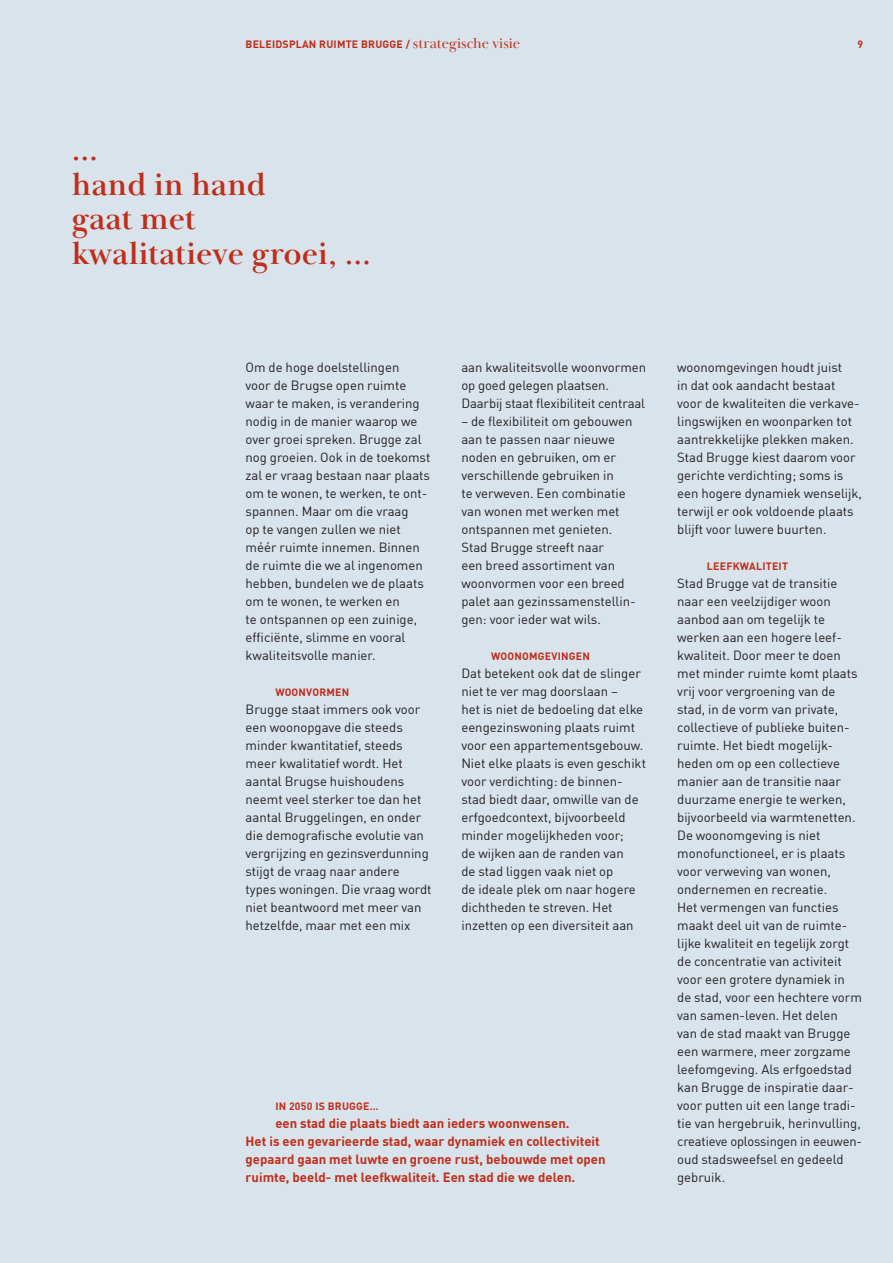
<style>
.page{position:relative;width:893px;height:1263px;background:#d8e3eb}
.page>*{position:absolute;margin:0;border:0;box-sizing:border-box;transform-origin:0 0}
.t1{font:700 33px/34.5px "Baskerville Display PT";color:#c02d19}
.t2{font:13.2px/18px "DIN Offc Pro";color:#231f20}
.t3{font:700 13.2px/18px "DIN Offc Pro";color:#c02d19}
.t4{font:700 10.5px "DIN Offc Pro";letter-spacing:.02em;color:#c02d19}
.s1{font-family:"Baskerville Display PT";font-weight:400;font-size:15px}
</style>
<div class="page">
<p class="t4" style="left:246px;top:35px;width:276px">BELEIDSPLAN RUIMTE BRUGGE / <span class="s1">strategische visie</span></p>
<p class="t4" style="left:857px;top:35px;width:7px">9</p>
<h1 class="t1" style="left:72px;top:133px;width:301px">…<br>hand in hand<br>gaat met kwalitatieve groei, …</h1>
<p class="t2" style="left:246px;top:357px;width:186px">Om de hoge doelstellingen<br>voor de Brugse open ruimte waar te maken, is verandering nodig in de manier waarop we over groei spreken. Brugge zal nog groeien. Ook in de toekomst zal er vraag bestaan naar plaats om te wonen, te werken, te ont&shy;spannen. Maar om die vraag<br>op te vangen zullen we niet méér ruimte innemen. Binnen de ruimte die we al ingenomen hebben, bundelen we de plaats om te wonen, te werken en<br>te ontspannen op een zuinige, efficiënte, slimme en vooral kwaliteitsvolle manier.</p>
<p class="t4" style="left:275px;top:683px;width:75px">WOONVORMEN</p>
<p class="t2" style="left:246px;top:699px;width:188px">Brugge staat immers ook voor een woonopgave die steeds minder kwantitatief, steeds meer kwalitatief wordt. Het aantal Brugse huishoudens neemt veel sterker toe dan het aantal Bruggelingen, en onder die demografische evolutie van vergrijzing en gezinsverdunning stijgt de vraag naar andere types woningen. Die vraag wordt niet beantwoord met meer van hetzelfde, maar met een mix</p>
<p class="t2" style="left:461px;top:357px;width:186px">aan kwaliteitsvolle woonvormen op goed gelegen plaatsen.<br>Daarbij staat flexibiliteit centraal</p>
<p class="t2" style="left:461px;top:411px;width:176px">– de flexibiliteit om gebouwen aan te passen naar nieuwe noden en gebruiken, om er verschillende gebruiken in<br>te verweven. Een combinatie van wonen met werken met ontspannen met genieten.<br>Stad Brugge streeft naar<br>een breed assortiment van woonvormen voor een breed palet aan gezinssamenstellin&shy;gen: voor ieder wat wils.</p>
<p class="t4" style="left:491px;top:647px;width:100px">WOONOMGEVINGEN</p>
<p class="t2" style="left:461px;top:663px;width:186px">Dat betekent ook dat de slinger niet te ver mag doorslaan –<br>het is niet de bedoeling dat elke eengezinswoning plaats ruimt voor een appartementsgebouw.<br>Niet elke plaats is even geschikt voor verdichting: de binnen&shy;stad biedt daar, omwille van de erfgoedcontext, bijvoorbeeld minder mogelijkheden voor;<br>de wijken aan de randen van<br>de stad liggen vaak niet op<br>de ideale plek om naar hogere dichtheden te streven. Het inzetten op een diversiteit aan</p>
<p class="t4" style="left:275px;top:1097px;width:105px">IN 2050 IS BRUGGE…</p>
<p class="t3" style="left:246px;top:1112px;width:362px;text-indent:30px">een stad die plaats biedt aan ieders woonwensen.<br>Het is een gevarieerde stad, waar dynamiek en collectiviteit gepaard gaan met luwte en groene rust, bebouwde met open ruimte, beeld- met leefkwaliteit. Een stad die we delen.</p>
<p class="t2" style="left:677px;top:357px;width:186px">woonomgevingen houdt juist<br>in dat ook aandacht bestaat voor de kwaliteiten die verkave&shy;lingswijken en woonparken tot aantrekkelijke plekken maken.<br>Stad Brugge kiest daarom voor gerichte verdichting; soms is een hogere dynamiek wenselijk, terwijl er ook voldoende plaats blijft voor luwere buurten.</p>
<p class="t4" style="left:707px;top:557px;width:83px">LEEFKWALITEIT</p>
<p class="t2" style="left:677px;top:573px;width:186px">Stad Brugge vat de transitie naar een veelzijdiger woon aanbod aan om tegelijk te werken aan een hogere leef&shy;kwaliteit. Door meer te doen met minder ruimte komt plaats vrij voor vergroening van de stad, in de vorm van private, collectieve of publieke buiten&shy;ruimte. Het biedt mogelijk&shy;heden om op een collectieve manier aan de transitie naar duurzame energie te werken, bijvoorbeeld via warmtenetten.<br>De woonomgeving is niet monofunctioneel, er is plaats voor verweving van wonen, ondernemen en recreatie.<br>Het vermengen van functies maakt deel uit van de ruimte&shy;lijke kwaliteit en tegelijk zorgt de concentratie van activiteit voor een grotere dynamiek in de stad, voor een hechtere vorm van samen-leven. Het delen<br>van de stad maakt van Brugge een warmere, meer zorgzame leefomgeving. Als erfgoedstad kan Brugge de inspiratie daar&shy;voor putten uit een lange tradi&shy;tie van hergebruik, herinvulling, creatieve oplossingen in eeuwen&shy;oud stadsweefsel en gedeeld gebruik.</p>
</div>
